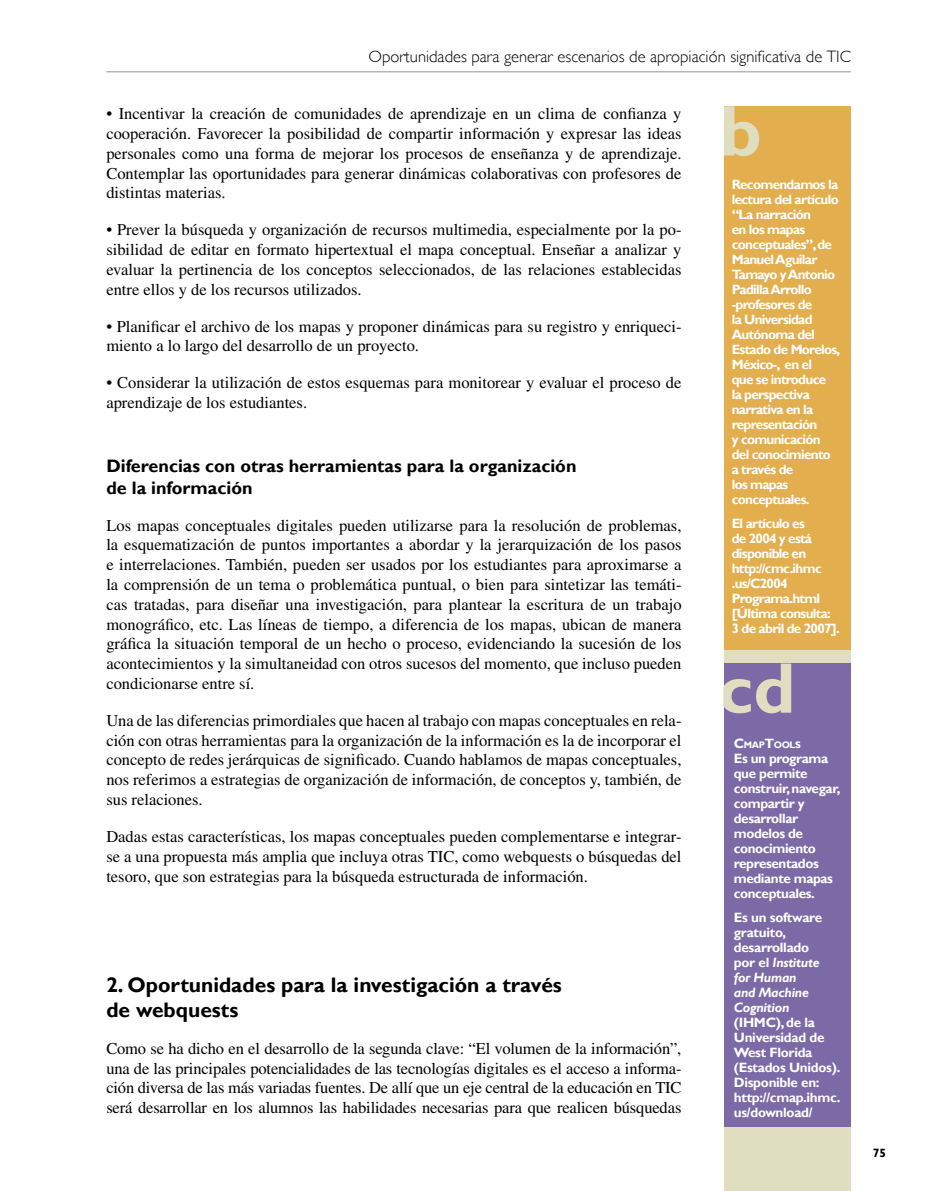
<style>
.page{position:relative;width:936px;height:1191px;background:#fff}
.page>*{position:absolute;margin:0;border:0;box-sizing:border-box;transform-origin:0 0}
.t1{font:700 21px/25.2px "Gill Sans";color:#000}
.t2{font:700 18px/21.6px "Gill Sans";color:#000}
.t3{font:16.5px/19.8px "Times";color:#000;text-align:justify}
.t4{font:300 16.5px "Gill Sans";color:#000}
.t5{font:700 13.5px/15px "Gill Sans";letter-spacing:-.05em;color:#fff}
.t6{font:700 13.5px/15px "Gill Sans";letter-spacing:-.02em;color:#fff}
.t7{font:700 13.5px/15px "Gill Sans";letter-spacing:-.03em;color:#fff}
.t8{font:700 12px "Gill Sans";color:#000}
.t9{font:700 9.45px "Gill Sans";letter-spacing:-.045em;color:#fff}
.s1{font-size:13.5px}
.s2{font-style:italic}
</style>
<div class="page">
<div style="left:724px;top:106px;width:126px;height:1085px;background:#e0dec1"></div>
<hr style="left:106px;top:71px;width:744px;height:1px;background:#939393">
<div style="left:724px;top:106px;width:126px;height:544px;background:#e2ae4e"></div>
<svg style="left:724px;top:106px;width:35px;height:50px"></svg>
<div style="left:724px;top:663px;width:126px;height:464px;background:#7b6aa6"></div>
<svg style="left:723px;top:663px;width:68px;height:50px"></svg>
<p class="t4" style="left:368px;top:47px;width:484px">Oportunidades para generar escenarios de apropiación significativa de TIC</p>
<p class="t3" style="left:106px;top:104px;width:576px">• Incentivar la creación de comunidades de aprendizaje en un clima de confianza y cooperación. Favorecer la posibilidad de compartir información y expresar las ideas personales como una forma de mejorar los procesos de enseñanza y de aprendizaje.<br>Contemplar las oportunidades para generar dinámicas colaborativas con profesores de distintas materias.</p>
<p class="t3" style="left:106px;top:220px;width:576px">• Prever la búsqueda y organización de recursos multimedia, especialmente por la po&shy;sibilidad de editar en formato hipertextual el mapa conceptual. Enseñar a analizar y evaluar la pertinencia de los conceptos seleccionados, de las relaciones establecidas entre ellos y de los recursos utilizados.</p>
<p class="t3" style="left:106px;top:316px;width:576px">• Planificar el archivo de los mapas y proponer dinámicas para su registro y enriqueci&shy;miento a lo largo del desarrollo de un proyecto.</p>
<p class="t3" style="left:106px;top:373px;width:576px">• Considerar la utilización de estos esquemas para monitorear y evaluar el proceso de aprendizaje de los estudiantes.</p>
<p class="t2" style="left:106px;top:456px;width:471px">Diferencias con otras herramientas para la organización de la información</p>
<p class="t3" style="left:106px;top:515px;width:576px">Los mapas conceptuales digitales pueden utilizarse para la resolución de problemas, la esquematización de puntos importantes a abordar y la jerarquización de los pasos e interrelaciones. También, pueden ser usados por los estudiantes para aproximarse a la comprensión de un tema o problemática puntual, o bien para sintetizar las temáti&shy;cas tratadas, para diseñar una investigación, para plantear la escritura de un trabajo monográfico, etc. Las líneas de tiempo, a diferencia de los mapas, ubican de manera gráfica la situación temporal de un hecho o proceso, evidenciando la sucesión de los acontecimientos y la simultaneidad con otros sucesos del momento, que incluso pueden condicionarse entre sí.</p>
<p class="t3" style="left:106px;top:710px;width:576px">Una de las diferencias primordiales que hacen al trabajo con mapas conceptuales en rela&shy;ción con otras herramientas para la organización de la información es la de incorporar el concepto de redes jerárquicas de significado. Cuando hablamos de mapas conceptuales, nos referimos a estrategias de organización de información, de conceptos y, también, de sus relaciones.</p>
<p class="t3" style="left:106px;top:826px;width:576px">Dadas estas características, los mapas conceptuales pueden complementarse e integrar&shy;se a una propuesta más amplia que incluya otras TIC, como webquests o búsquedas del tesoro, que son estrategias para la búsqueda estructurada de información.</p>
<p class="t1" style="left:106px;top:972px;width:457px">2. Oportunidades para la investigación a través de webquests</p>
<p class="t3" style="left:106px;top:1038px;width:576px">Como se ha dicho en el desarrollo de la segunda clave: “El volumen de la información”, una de las principales potencialidades de las tecnologías digitales es el acceso a informa&shy;ción diversa de las más variadas fuentes. De allí que un eje central de la educación en TIC será desarrollar en los alumnos las habilidades necesarias para que realicen búsquedas</p>
<p class="t5" style="left:731px;top:178px;width:110px">Recomendamos la lectura del artículo “La narración<br>en los mapas conceptuales”, de<br>Manuel Aguilar<br>Tamayo y Antonio<br>Padilla Arrollo -profesores de<br>la Universidad<br>Autónoma del<br>Estado de Morelos,<br>México-, en el<br>que se introduce<br>la perspectiva narrativa en la representación<br>y comunicación del conocimiento a través de<br>los mapas conceptuales.</p>
<p class="t5" style="left:731px;top:516px;width:110px">El artículo es<br>de 2004 y está disponible en http://cmc.ihmc .us/C2004<br>Programa.html [Última consulta:<br>3 de abril de 2007].</p>
<p class="t9" style="left:733px;top:739px;width:68px"><span class="s1">C</span>MAP<span class="s1">T</span>OOLS</p>
<p class="t7" style="left:733px;top:751px;width:108px">Es un programa que permite construir, navegar, compartir y desarrollar modelos de conocimiento representados mediante mapas conceptuales.</p>
<p class="t6" style="left:733px;top:910px;width:90px">Es un software gratuito, desarrollado por el <span class="s2">Institute for Human<br>and Machine<br>Cognition</span></p>
<p class="t6" style="left:733px;top:1015px;width:108px">(IHMC), de la<br>Universidad de<br>West Florida (Estados Unidos).<br>Disponible en: http://cmap.ihmc. us/download/</p>
<p class="t8" style="left:872px;top:1146px;width:15px">75</p>
</div>
